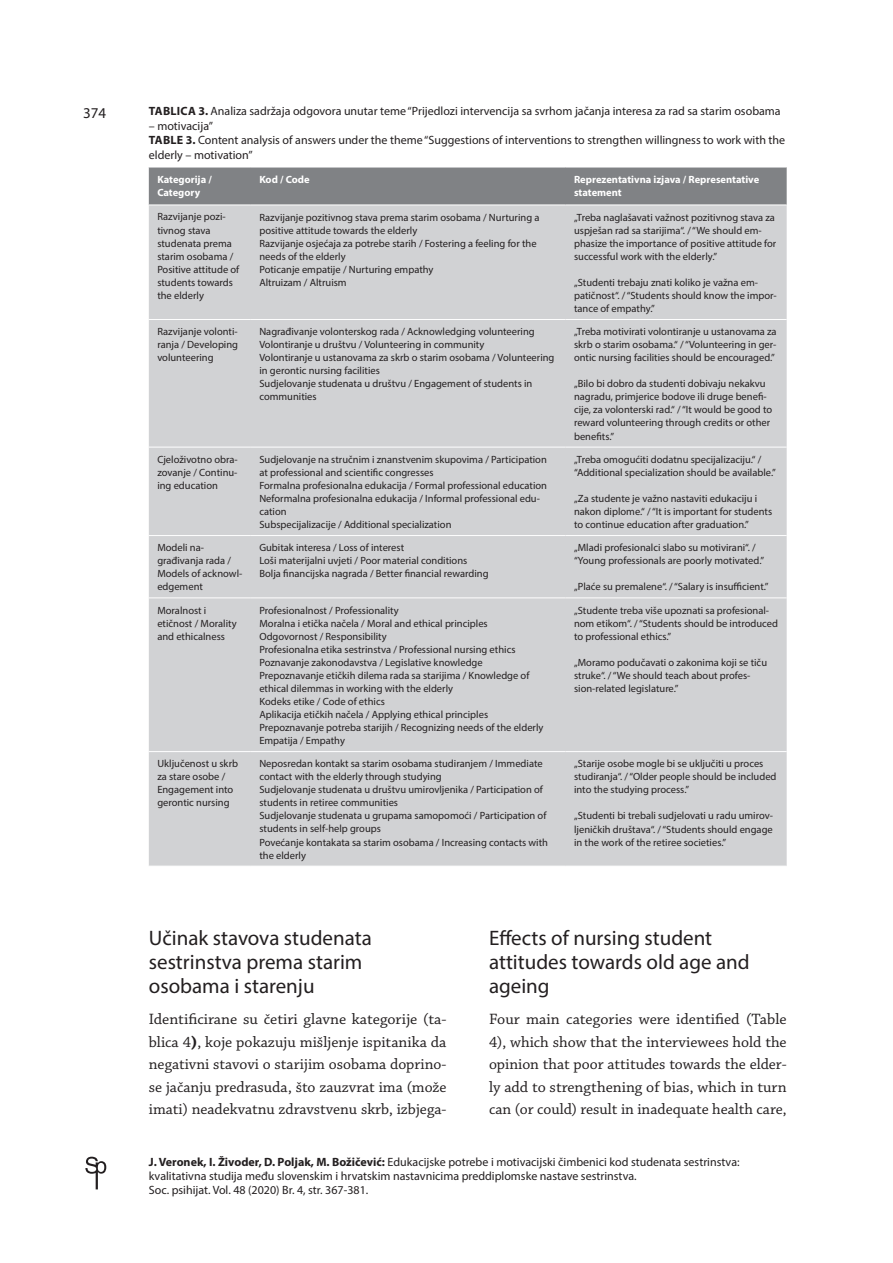
<style>
.page{position:relative;width:893px;height:1263px;background:#fff}
.page>*{position:absolute;margin:0;border:0;box-sizing:border-box;transform-origin:0 0}
.t1{font:21px/24px "Myriad Pro";color:#231f20}
.t2{font:15.75px/22.5px "Chaparral Pro";color:#231f20;text-align:justify}
.t3{font:15px "Myriad Pro";color:#231f20}
.t4{font:12px/14.4px "Myriad Pro";color:#231f20}
.t5{font:10.5px/13px "Myriad Pro";color:#231f20}
.t6{font:700 10.5px/13px "Myriad Pro";color:#fff}
.s1{font-weight:700}
</style>
<div class="page">
<svg style="left:85px;top:1157px;width:21px;height:32px"></svg>
<div style="left:149px;top:168px;width:638px;height:37px;background:#808285"></div>
<div style="left:149px;top:206px;width:638px;height:660px;background:#d1d2d4"></div>
<hr style="left:149px;top:319px;width:102px;height:1px;background:#fff">
<hr style="left:251px;top:319px;width:315px;height:1px;background:#fff">
<hr style="left:566px;top:319px;width:221px;height:1px;background:#fff">
<hr style="left:149px;top:447px;width:102px;height:1px;background:#fff">
<hr style="left:251px;top:447px;width:315px;height:1px;background:#fff">
<hr style="left:566px;top:447px;width:221px;height:1px;background:#fff">
<hr style="left:149px;top:535px;width:102px;height:1px;background:#fff">
<hr style="left:251px;top:535px;width:315px;height:1px;background:#fff">
<hr style="left:566px;top:535px;width:221px;height:1px;background:#fff">
<hr style="left:149px;top:597px;width:102px;height:1px;background:#fff">
<hr style="left:251px;top:597px;width:315px;height:1px;background:#fff">
<hr style="left:566px;top:597px;width:221px;height:1px;background:#fff">
<hr style="left:149px;top:751px;width:102px;height:1px;background:#fff">
<hr style="left:251px;top:751px;width:315px;height:1px;background:#fff">
<hr style="left:566px;top:751px;width:221px;height:1px;background:#fff">
<h3 class="t3" style="left:83px;top:103px;width:25px">374</h3>
<p class="t4" style="left:149px;top:104px;width:633px"><span class="s1">TABLICA 3.</span> Analiza sadržaja odgovora unutar teme “Prijedlozi intervencija sa svrhom jačanja interesa za rad sa starim osobama</p>
<p class="t4" style="left:149px;top:118px;width:638px">– motivacija”<br><span class="s1">TABLE 3.</span> Content analysis of answers under the theme “Suggestions of interventions to strengthen willingness to work with the elderly – motivation”</p>
<p class="t6" style="left:157px;top:173px;width:56px">Kategorija /<br>Category</p>
<p class="t6" style="left:259px;top:173px;width:52px">Kod / Code</p>
<p class="t6" style="left:574px;top:173px;width:187px">Reprezentativna izjava / Representative statement</p>
<p class="t5" style="left:157px;top:210px;width:83px">Razvijanje pozi&shy;tivnog stava studenata prema starim osobama /<br>Positive attitude of students towards the elderly</p>
<p class="t5" style="left:259px;top:210px;width:282px">Razvijanje pozitivnog stava prema starim osobama / Nurturing a positive attitude towards the elderly<br>Razvijanje osjećaja za potrebe starih / Fostering a feeling for the needs of the elderly<br>Poticanje empatije / Nurturing empathy<br>Altruizam / Altruism</p>
<p class="t5" style="left:574px;top:210px;width:204px">„Treba naglašavati važnost pozitivnog stava za uspješan rad sa starijima“. / “We should em&shy;phasize the importance of positive attitude for successful work with the elderly.”</p>
<p class="t5" style="left:574px;top:276px;width:204px">„Studenti trebaju znati koliko je važna em&shy;patičnost“. / “Students should know the impor&shy;tance of empathy.”</p>
<p class="t5" style="left:157px;top:325px;width:82px;text-align:justify">Razvijanje volonti&shy;ranja / Developing volunteering</p>
<p class="t5" style="left:259px;top:325px;width:297px">Nagrađivanje volonterskog rada / Acknowledging volunteering Volontiranje u društvu / Volunteering in community<br>Volontiranje u ustanovama za skrb o starim osobama / Volunteering in gerontic nursing facilities<br>Sudjelovanje studenata u društvu / Engagement of students in communities</p>
<p class="t5" style="left:574px;top:325px;width:204px;text-align:justify">„Treba motivirati volontiranje u ustanovama za skrb o starim osobama.“ / “Volunteering in ger&shy;ontic nursing facilities should be encouraged.”</p>
<p class="t5" style="left:574px;top:377px;width:200px">„Bilo bi dobro da studenti dobivaju nekakvu nagradu, primjerice bodove ili druge benefi&shy;cije, za volonterski rad.“ / “It would be good to reward volunteering through credits or other benefits.”</p>
<p class="t5" style="left:157px;top:452px;width:82px;text-align:justify">Cjeloživotno obra&shy;zovanje / Continu&shy;ing education</p>
<p class="t5" style="left:259px;top:452px;width:289px">Sudjelovanje na stručnim i znanstvenim skupovima / Participation at professional and scientific congresses<br>Formalna profesionalna edukacija / Formal professional education Neformalna profesionalna edukacija / Informal professional edu&shy;cation<br>Subspecijalizacije / Additional specialization</p>
<p class="t5" style="left:574px;top:452px;width:203px">„Treba omogućiti dodatnu specijalizaciju.“ / “Additional specialization should be available.”</p>
<p class="t5" style="left:574px;top:492px;width:200px">„Za studente je važno nastaviti edukaciju i nakon diplome.“ / “It is important for students to continue education after graduation.”</p>
<p class="t5" style="left:157px;top:541px;width:87px">Modeli na&shy;građivanja rada /<br>Models of acknowl&shy;edgement</p>
<p class="t5" style="left:259px;top:541px;width:231px">Gubitak interesa / Loss of interest<br>Loši materijalni uvjeti / Poor material conditions<br>Bolja financijska nagrada / Better financial rewarding</p>
<p class="t5" style="left:574px;top:541px;width:191px">„Mladi profesionalci slabo su motivirani“. / “Young professionals are poorly motivated.”</p>
<p class="t5" style="left:574px;top:580px;width:196px">„Plaće su premalene“. / “Salary is insufficient.”</p>
<p class="t5" style="left:157px;top:603px;width:81px">Moralnost i etičnost / Morality and ethicalness</p>
<p class="t5" style="left:259px;top:603px;width:286px">Profesionalnost / Professionality<br>Moralna i etička načela / Moral and ethical principles Odgovornost / Responsibility<br>Profesionalna etika sestrinstva / Professional nursing ethics Poznavanje zakonodavstva / Legislative knowledge Prepoznavanje etičkih dilema rada sa starijima / Knowledge of ethical dilemmas in working with the elderly<br>Kodeks etike / Code of ethics<br>Aplikacija etičkih načela / Applying ethical principles Prepoznavanje potreba starijih / Recognizing needs of the elderly Empatija / Empathy</p>
<p class="t5" style="left:574px;top:603px;width:205px">„Studente treba više upoznati sa profesional&shy;nom etikom“. / “Students should be introduced to professional ethics.”</p>
<p class="t5" style="left:574px;top:655px;width:195px">„Moramo podučavati o zakonima koji se tiču struke“. / “We should teach about profes&shy;sion-related legislature.”</p>
<p class="t5" style="left:157px;top:757px;width:82px">Uključenost u skrb za stare osobe /<br>Engagement into gerontic nursing</p>
<p class="t5" style="left:259px;top:757px;width:290px">Neposredan kontakt sa starim osobama studiranjem / Immediate contact with the elderly through studying<br>Sudjelovanje studenata u društvu umirovljenika / Participation of students in retiree communities<br>Sudjelovanje studenata u grupama samopomoći / Participation of students in self-help groups<br>Povećanje kontakata sa starim osobama / Increasing contacts with the elderly</p>
<p class="t5" style="left:574px;top:757px;width:204px">„Starije osobe mogle bi se uključiti u proces studiranja“. / “Older people should be included into the studying process.”</p>
<p class="t5" style="left:574px;top:809px;width:200px;text-align:justify">„Studenti bi trebali sudjelovati u radu umirov&shy;ljeničkih društava“. / “Students should engage in the work of the retiree societies.”</p>
<h1 class="t1" style="left:149px;top:926px;width:225px">Učinak stavova studenata sestrinstva prema starim osobama i starenju</h1>
<p class="t2" style="left:149px;top:1008px;width:299px">Identificirane su četiri glavne kategorije (ta&shy;blica 4<span class="s1">)</span>, koje pokazuju mišljenje ispitanika da negativni stavovi o starijim osobama doprino&shy;se jačanju predrasuda, što zauzvrat ima (može imati) neadekvatnu zdravstvenu skrb, izbjega-</p>
<h1 class="t1" style="left:489px;top:926px;width:262px">Effects of nursing student attitudes towards old age and ageing</h1>
<h2 class="t2" style="left:489px;top:1008px;width:299px">Four main categories were identified (Table 4), which show that the interviewees hold the opinion that poor attitudes towards the elder&shy;ly add to strengthening of bias, which in turn can (or could) result in inadequate health care,</h2>
<p class="t4" style="left:149px;top:1154px;width:592px"><span class="s1">J. Veronek, I. Živoder, D. Poljak, M. Božičević:</span> Edukacijske potrebe i motivacijski čimbenici kod studenata sestrinstva: kvalitativna studija među slovenskim i hrvatskim nastavnicima preddiplomske nastave sestrinstva.<br>Soc. psihijat. Vol. 48 (2020) Br. 4, str. 367-381.</p>
</div>
